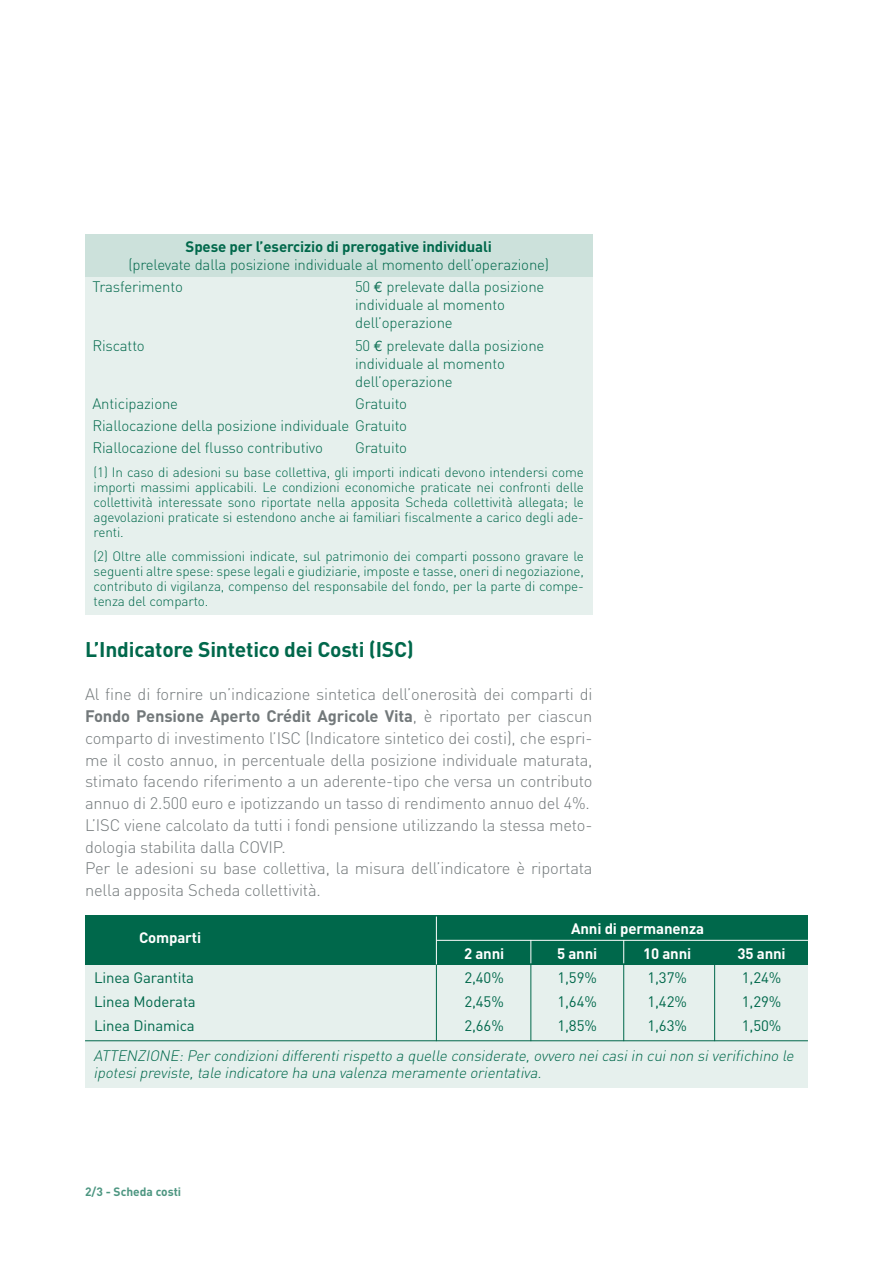
<style>
.page{position:relative;width:893px;height:1263px;background:#fff}
.page>*{position:absolute;margin:0;border:0;box-sizing:border-box;transform-origin:0 0}
.t1{font:700 21px "DIN";letter-spacing:-.01em;color:#00684b}
.t2{font:300 16.5px/21.8px "DIN";letter-spacing:-.01em;color:#72787a}
.t3{font:300 15px/18px "DIN";letter-spacing:-.01em;color:#00684b}
.t4{font:italic 300 15px/16.5px "DIN";color:#00684b}
.t5{font:15px "DIN";letter-spacing:-.01em;color:#00684b}
.t6{font:700 15px "DIN";letter-spacing:-.01em;color:#fff}
.t7{font:700 15px "DIN";letter-spacing:-.01em;color:#00684b}
.t8{font:300 13.5px/15px "DIN";letter-spacing:-.01em;color:#00684b;text-align:justify}
.t9{font:700 12px "DIN";color:#4d9681}
.s1{font-family:"Euro Mono Std";font-weight:400}
.s2{font-weight:700}
</style>
<div class="page">
<div style="left:85px;top:963px;width:723px;height:125px;background:#e6f0ed"></div>
<div style="left:85px;top:916px;width:723px;height:49px;background:#00684b"></div>
<hr style="left:436px;top:916px;width:1px;height:49px;background:#fff">
<svg style="left:530px;top:941px;width:1px;height:22px"></svg>
<svg style="left:623px;top:941px;width:1px;height:22px"></svg>
<hr style="left:436px;top:964px;width:1px;height:77px;background:#00684b">
<hr style="left:530px;top:964px;width:1px;height:77px;background:#00684b">
<hr style="left:623px;top:964px;width:1px;height:77px;background:#00684b">
<hr style="left:714px;top:964px;width:1px;height:77px;background:#00684b">
<hr style="left:85px;top:1040px;width:723px;height:1px;background:#00684b">
<div style="left:85px;top:274px;width:507px;height:341px;background:#e6f0ed"></div>
<hr style="left:437px;top:940px;width:371px;height:1px;background:#fff">
<div style="left:85px;top:234px;width:507px;height:42px;background:#cce1db"></div>
<p class="t7" style="left:186px;top:237px;width:308px">Spese per l’esercizio di prerogative individuali</p>
<p class="t3" style="left:92px;top:253px;width:458px;line-height:22.2px;text-indent:36px">(prelevate dalla posizione individuale al momento dell’operazione)<br>Trasferimento</p>
<p class="t3" style="left:355px;top:278px;width:191px">50 <span class="s1">€</span> prelevate dalla posizione individuale al momento dell’operazione</p>
<p class="t3" style="left:92px;top:336px;width:54px">Riscatto</p>
<p class="t3" style="left:355px;top:336px;width:191px">50 <span class="s1">€</span> prelevate dalla posizione individuale al momento dell’operazione</p>
<p class="t3" style="left:92px;top:394px;width:87px">Anticipazione</p>
<p class="t3" style="left:92px;top:392px;width:316px;line-height:22.2px;text-align:justify;text-indent:263px">Gratuito Riallocazione della posizione individuale Gratuito Riallocazione del flusso contributivo</p>
<p class="t3" style="left:355px;top:439px;width:54px">Gratuito</p>
<p class="t8" style="left:94px;top:465px;width:492px">(1) In caso di adesioni su base collettiva, gli importi indicati devono intendersi come importi massimi applicabili. Le condizioni economiche praticate nei confronti delle collettività interessate sono riportate nella apposita Scheda collettività allegata; le agevolazioni praticate si estendono anche ai familiari fiscalmente a carico degli ade&shy;renti.</p>
<p class="t8" style="left:94px;top:549px;width:492px">(2) Oltre alle commissioni indicate, sul patrimonio dei comparti possono gravare le seguenti altre spese: spese legali e giudiziarie, imposte e tasse, oneri di negoziazione, contributo di vigilanza, compenso del responsabile del fondo, per la parte di compe&shy;tenza del comparto.</p>
<p class="t1" style="left:85px;top:635px;width:330px">L’Indicatore Sintetico dei Costi (ISC)</p>
<p class="t2" style="left:85px;top:683px;width:509px">Al fine di fornire un’indicazione sintetica dell’onerosità dei comparti di <span class="s2">Fondo Pensione Aperto Crédit Agricole Vita</span>, è riportato per ciascun comparto di investimento l’ISC (Indicatore sintetico dei costi), che espri&shy;me il costo annuo, in percentuale della posizione individuale maturata, stimato facendo riferimento a un aderente-tipo che versa un contributo annuo di 2.500 euro e ipotizzando un tasso di rendimento annuo del 4%.<br>L’ISC viene calcolato da tutti i fondi pensione utilizzando la stessa meto&shy;dologia stabilita dalla COVIP.<br>Per le adesioni su base collettiva, la misura dell’indicatore è riportata nella apposita Scheda collettività.</p>
<p class="t6" style="left:139px;top:928px;width:64px">Comparti</p>
<p class="t6" style="left:571px;top:919px;width:135px">Anni di permanenza</p>
<p class="t6" style="left:464px;top:944px;width:42px">2 anni</p>
<p class="t6" style="left:557px;top:944px;width:42px">5 anni</p>
<p class="t6" style="left:643px;top:944px;width:50px">10 anni</p>
<p class="t6" style="left:737px;top:944px;width:50px">35 anni</p>
<p class="t5" style="left:94px;top:968px;width:101px">Linea Garantita</p>
<p class="t5" style="left:464px;top:968px;width:41px">2,40%</p>
<p class="t5" style="left:557px;top:968px;width:41px">1,59%</p>
<p class="t5" style="left:647px;top:968px;width:41px">1,37%</p>
<p class="t5" style="left:742px;top:968px;width:41px">1,24%</p>
<p class="t5" style="left:94px;top:992px;width:103px">Linea Moderata</p>
<p class="t5" style="left:464px;top:992px;width:41px">2,45%</p>
<p class="t5" style="left:557px;top:992px;width:41px">1,64%</p>
<p class="t5" style="left:647px;top:992px;width:41px">1,42%</p>
<p class="t5" style="left:742px;top:992px;width:41px">1,29%</p>
<p class="t5" style="left:94px;top:1016px;width:102px">Linea Dinamica</p>
<p class="t5" style="left:464px;top:1016px;width:41px">2,66%</p>
<p class="t5" style="left:557px;top:1016px;width:41px">1,85%</p>
<p class="t5" style="left:647px;top:1016px;width:41px">1,63%</p>
<p class="t5" style="left:742px;top:1016px;width:41px">1,50%</p>
<p class="t4" style="left:94px;top:1047px;width:705px">ATTENZIONE:Percondizionidifferentirispetto a quelle considerate,ovvero neicasiin cuinon siverifichino le ipotesipreviste,tale indicatore ha una valenza meramente orientativa.</p>
<p class="t9" style="left:85px;top:1184px;width:98px">2/3 - Scheda costi</p>
</div>
